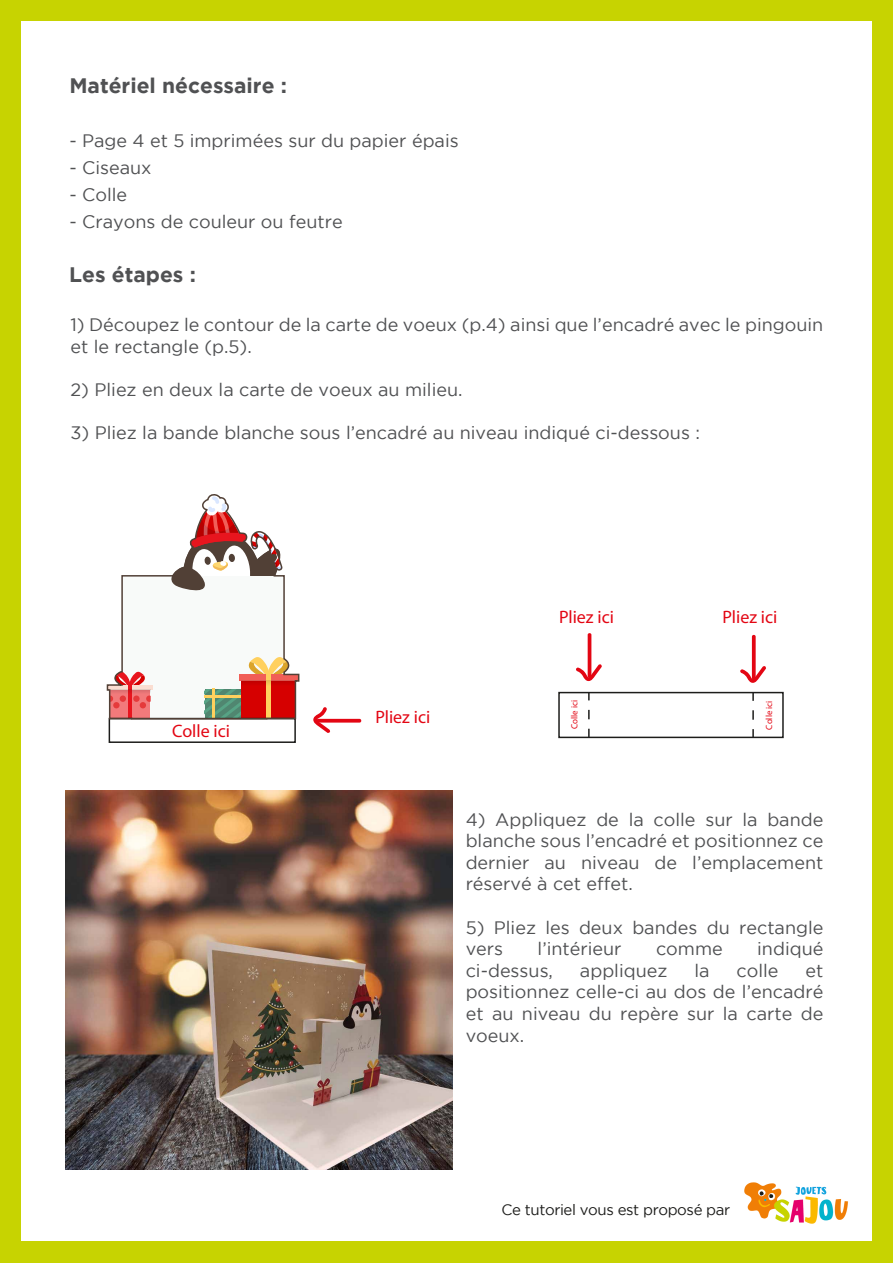
<style>
.page{position:relative;width:893px;height:1263px;background:#fff}
.page>*{position:absolute;margin:0;border:0;box-sizing:border-box;transform-origin:0 0}
.t1{font:700 21px "Gotham";color:#505153}
.t2{font:18px/21.6px "Gotham";color:#505153}
.t3{font:18px "Myriad Pro";color:#e30613}
.t4{font:15px "Gotham";letter-spacing:-.025em;color:#1d1d1b}
.t5{font:9px "Myriad Pro";color:#e30613}
</style>
<div class="page">
<div style="left:0;top:0;width:893px;height:1262px;background:#c7d301"></div>
<div style="left:21px;top:21px;width:851px;height:1219px;background:#fff"></div>
<img style="left:744px;top:1182px;width:104px;height:42px">
<div style="left:109px;top:718px;width:187px;height:25px;background:#fff;border:2px solid #1d1d1b"></div>
<svg style="left:106px;top:494px;width:194px;height:226px"></svg>
<svg style="left:313px;top:707px;width:49px;height:26px"></svg>
<div style="left:558px;top:692px;width:226px;height:46px;background:#fff;border:2px solid #1d1d1b"></div>
<svg style="left:588px;top:692px;width:2px;height:8px"></svg>
<svg style="left:588px;top:710px;width:2px;height:27px"></svg>
<svg style="left:752px;top:693px;width:2px;height:8px"></svg>
<svg style="left:752px;top:710px;width:2px;height:27px"></svg>
<svg style="left:576px;top:633px;width:26px;height:48px"></svg>
<svg style="left:740px;top:634px;width:26px;height:49px"></svg>
<img style="left:66px;top:790px;width:386px;height:379px">
<p class="t1" style="left:69px;top:73px;width:219px">Matériel nécessaire :</p>
<p class="t2" style="left:69px;top:129px;width:391px">- Page 4 et 5 imprimées sur du papier épais</p>
<p class="t2" style="left:69px;top:156px;width:84px">- Ciseaux</p>
<p class="t2" style="left:69px;top:183px;width:59px">- Colle</p>
<p class="t2" style="left:69px;top:210px;width:275px">- Crayons de couleur ou feutre</p>
<p class="t1" style="left:69px;top:262px;width:128px">Les étapes :</p>
<p class="t2" style="left:71px;top:314px;width:754px">1) Découpez le contour de la carte de voeux (p.4) ainsi que l’encadré avec le pingouin et le rectangle (p.5).</p>
<p class="t2" style="left:71px;top:379px;width:394px">2) Pliez en deux la carte de voeux au milieu.</p>
<p class="t2" style="left:71px;top:422px;width:631px">3) Pliez la bande blanche sous l’encadré au niveau indiqué ci-dessous :</p>
<p class="t3" style="left:172px;top:720px;width:59px">Colle ici</p>
<p class="t3" style="left:559px;top:606px;width:56px">Pliez ici</p>
<p class="t3" style="left:722px;top:606px;width:56px">Pliez ici</p>
<p class="t3" style="left:375px;top:706px;width:56px">Pliez ici</p>
<p class="t5" style="left:569px;top:729px;width:30px;rotate:-90deg">Colle ici</p>
<p class="t5" style="left:763px;top:729px;width:30px;rotate:-90deg">Colle ici</p>
<p class="t2" style="left:466px;top:808px;width:359px;text-align:justify">4) Appliquez de la colle sur la bande blanche sous l’encadré et positionnez ce dernier au niveau de l’emplacement réservé à cet effet.</p>
<p class="t2" style="left:466px;top:916px;width:359px">5) Pliez les deux bandes du rectangle vers</p>
<p class="t2" style="left:538px;top:938px;width:85px">l’intérieur</p>
<p class="t2" style="left:656px;top:938px;width:68px">comme</p>
<p class="t2" style="left:757px;top:938px;width:68px">indiqué</p>
<p class="t2" style="left:466px;top:959px;width:89px">ci-dessus,</p>
<p class="t2" style="left:580px;top:959px;width:89px">appliquez</p>
<p class="t2" style="left:694px;top:959px;width:17px">la</p>
<p class="t2" style="left:736px;top:959px;width:44px">colle</p>
<p class="t2" style="left:466px;top:959px;width:359px;text-align:justify;text-indent:340px">et positionnez celle-ci au dos de l’encadré et au niveau du repère sur la carte de voeux.</p>
<p class="t4" style="left:501px;top:1201px;width:230px">Ce tutoriel vous est proposé par</p>
</div>
